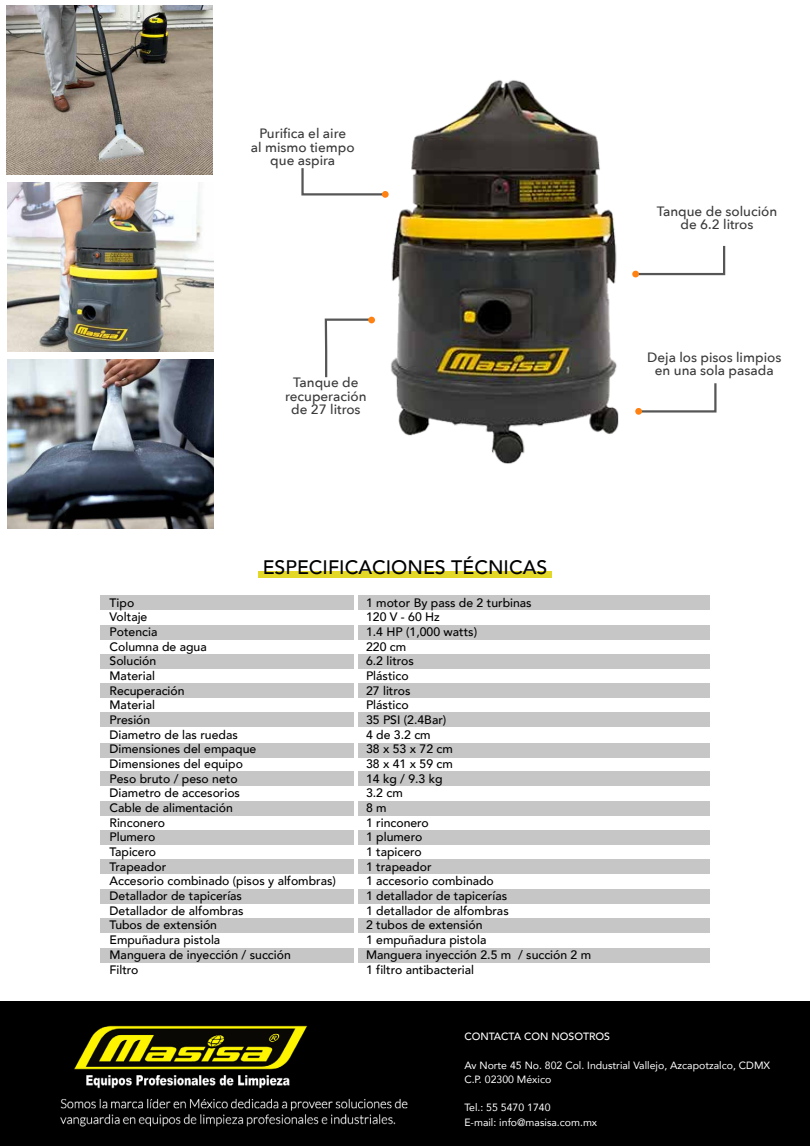
<style>
.page{position:relative;width:810px;height:1146px;background:#fff}
.page>*{position:absolute;margin:0;border:0;box-sizing:border-box;transform-origin:0 0}
.t1{font:500 19.5px "Avenir";color:#000}
.t2{font:500 13.5px/13.5px "Avenir Next";color:#3a3a3a;text-align:center}
.t3{font:500 12.23px/14.7px "Avenir";color:#000}
.t4{font:10.5px/14.2px "Avenir";color:#fff}
.t5{font:500 10.5px "Avenir";color:#fff}
</style>
<div class="page">
<img style="left:370px;top:80px;width:271px;height:384px">
<div style="left:258px;top:571px;width:294px;height:7px;background:#e3d828"></div>
<div style="left:0;top:1001px;width:810px;height:145px;background:#000"></div>
<div style="left:100px;top:595px;width:254px;height:15px;background:#c6c6c6"></div>
<div style="left:100px;top:625px;width:254px;height:14px;background:#c6c6c6"></div>
<div style="left:100px;top:654px;width:254px;height:15px;background:#c6c6c6"></div>
<div style="left:100px;top:683px;width:254px;height:15px;background:#c6c6c6"></div>
<div style="left:100px;top:712px;width:254px;height:15px;background:#c6c6c6"></div>
<div style="left:358px;top:595px;width:352px;height:15px;background:#c6c6c6"></div>
<div style="left:358px;top:625px;width:352px;height:14px;background:#c6c6c6"></div>
<div style="left:358px;top:654px;width:352px;height:15px;background:#c6c6c6"></div>
<div style="left:358px;top:683px;width:352px;height:15px;background:#c6c6c6"></div>
<div style="left:358px;top:712px;width:352px;height:15px;background:#c6c6c6"></div>
<div style="left:100px;top:743px;width:254px;height:14px;background:#c6c6c6"></div>
<div style="left:100px;top:771px;width:254px;height:15px;background:#c6c6c6"></div>
<div style="left:358px;top:743px;width:352px;height:14px;background:#c6c6c6"></div>
<div style="left:358px;top:771px;width:352px;height:15px;background:#c6c6c6"></div>
<div style="left:100px;top:801px;width:254px;height:14px;background:#c6c6c6"></div>
<div style="left:358px;top:801px;width:352px;height:14px;background:#c6c6c6"></div>
<div style="left:100px;top:830px;width:254px;height:15px;background:#c6c6c6"></div>
<div style="left:100px;top:859px;width:254px;height:15px;background:#c6c6c6"></div>
<div style="left:358px;top:830px;width:352px;height:15px;background:#c6c6c6"></div>
<div style="left:358px;top:859px;width:352px;height:15px;background:#c6c6c6"></div>
<div style="left:100px;top:889px;width:254px;height:15px;background:#c6c6c6"></div>
<div style="left:100px;top:918px;width:254px;height:14px;background:#c6c6c6"></div>
<div style="left:358px;top:889px;width:352px;height:15px;background:#c6c6c6"></div>
<div style="left:358px;top:918px;width:352px;height:14px;background:#c6c6c6"></div>
<div style="left:100px;top:948px;width:254px;height:14px;background:#c6c6c6"></div>
<div style="left:358px;top:948px;width:352px;height:14px;background:#c6c6c6"></div>
<img style="left:60px;top:1025px;width:348px;height:102px">
<svg style="left:637px;top:381px;width:80px;height:33px"></svg>
<div style="left:635px;top:408px;width:7px;height:7px;background:#ff8111;border-radius:50%"></div>
<svg style="left:633px;top:244px;width:93px;height:32px"></svg>
<div style="left:632px;top:271px;width:7px;height:6px;background:#ff8111;border-radius:50%"></div>
<svg style="left:301px;top:166px;width:87px;height:31px"></svg>
<div style="left:382px;top:191px;width:7px;height:7px;background:#ff8111;border-radius:50%"></div>
<svg style="left:324px;top:317px;width:50px;height:62px"></svg>
<div style="left:368px;top:317px;width:7px;height:6px;background:#ff8111;border-radius:50%"></div>
<img style="left:7px;top:6px;width:206px;height:169px">
<img style="left:7px;top:182px;width:206px;height:169px">
<img style="left:8px;top:359px;width:206px;height:169px">
<p class="t2" style="left:251px;top:126px;width:105px">Purifica el aire<br>al mismo tiempo que aspira</p>
<p class="t2" style="left:285px;top:375px;width:83px">Tanque de recuperación de 27 litros</p>
<p class="t2" style="left:657px;top:204px;width:122px">Tanque de solución de 6.2 litros</p>
<p class="t2" style="left:647px;top:350px;width:136px">Deja los pisos limpios en una sola pasada</p>
<h1 class="t1" style="left:263px;top:550px;width:286px">ESPECIFICACIONES TÉCNICAS</h1>
<p class="t3" style="left:110px;top:594px;width:228px">Tipo<br>Voltaje<br>Potencia<br>Columna de agua<br>Solución<br>Material<br>Recuperación<br>Material<br>Presión<br>Diametro de las ruedas<br>Dimensiones del empaque<br>Dimensiones del equipo<br>Peso bruto / peso neto<br>Diametro de accesorios<br>Cable de alimentación<br>Rinconero<br>Plumero<br>Tapicero<br>Trapeador<br>Accesorio combinado (pisos y alfombras)<br>Detallador de tapicerías<br>Detallador de alfombras<br>Tubos de extensión<br>Empuñadura pistola<br>Manguera de inyección / succión<br>Filtro</p>
<p class="t3" style="left:366px;top:594px;width:227px">1 motor By pass de 2 turbinas<br>120 V - 60 Hz<br>1.4 HP (1,000 watts)<br>220 cm<br>6.2 litros<br>Plástico<br>27 litros<br>Plástico<br>35 PSI (2.4Bar)<br>4 de 3.2 cm<br>38 x 53 x 72 cm<br>38 x 41 x 59 cm<br>14 kg / 9.3 kg<br>3.2 cm<br>8 m<br>1 rinconero<br>1 plumero<br>1 tapicero<br>1 trapeador<br>1 accesorio combinado<br>1 detallador de tapicerías<br>1 detallador de alfombras<br>2 tubos de extensión<br>1 empuñadura pistola<br>Manguera inyección 2.5 m / succión 2 m<br>1 filtro antibacterial</p>
<p class="t5" style="left:464px;top:1027px;width:147px">CONTACTA CON NOSOTROS</p>
<p class="t4" style="left:464px;top:1057px;width:307px">Av Norte 45 No. 802 Col. Industrial Vallejo, Azcapotzalco, CDMX<br>C.P. 02300 México</p>
<p class="t4" style="left:464px;top:1100px;width:134px">Tel.: 55 5470 1740<br>E-mail: info@masisa.com.mx</p>
</div>
